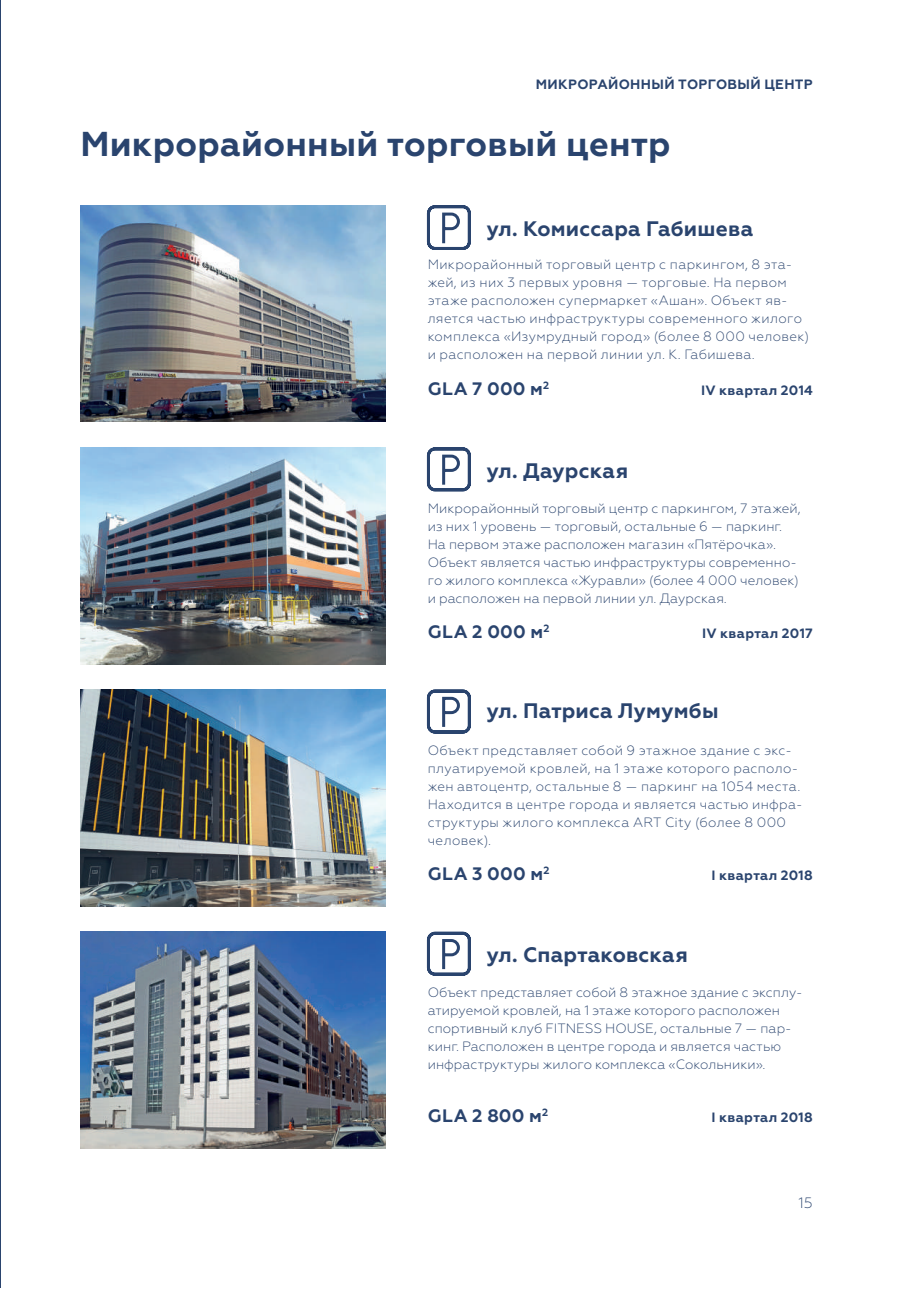
<style>
.page{position:relative;width:906px;height:1289px;background:#fff}
.page>*{position:absolute;margin:0;border:0;box-sizing:border-box;transform-origin:0 0}
.t1{font:700 34.5px "Geometria";letter-spacing:.01em;color:#2a446e}
.t2{font:700 21px "Geometria";letter-spacing:.01em;color:#2a446e}
.t3{font:700 18px "Geometria";letter-spacing:.02em;color:#2a446e}
.t4{font:300 15px "Geometria";color:#2a446e}
.t5{font:300 13.5px/18px "Geometria";letter-spacing:.015em;color:#2a446e}
.t6{font:700 13.5px "Geometria";letter-spacing:.025em;color:#2a446e}
</style>
<div class="page">
<hr style="left:0;top:0;width:1px;height:1287px;background:#2a446e">
<img style="left:80px;top:689px;width:305px;height:217px">
<svg style="left:426px;top:689px;width:45px;height:45px"></svg>
<img style="left:80px;top:931px;width:305px;height:217px">
<svg style="left:426px;top:931px;width:45px;height:45px"></svg>
<img style="left:80px;top:205px;width:305px;height:217px">
<svg style="left:426px;top:205px;width:45px;height:45px"></svg>
<img style="left:80px;top:447px;width:305px;height:217px">
<svg style="left:426px;top:447px;width:45px;height:45px"></svg>
<p class="t6" style="left:535px;top:77px;width:279px">МИКРОРАЙОННЫЙ ТОРГОВЫЙ ЦЕНТР</p>
<h1 class="t1" style="left:80px;top:124px;width:591px">Микрорайонный торговый центр</h1>
<h2 class="t2" style="left:487px;top:216px;width:268px">ул. Комиссара Габишева</h2>
<p class="t5" style="left:428px;top:256px;width:383px">Микрорайонный торговый центр с паркингом, 8 эта&shy;жей, из них 3 первых уровня — торговые. На первом этаже расположен супермаркет «Ашан». Объект яв&shy;ляется частью инфраструктуры современного жилого комплекса «Изумрудный город» (более 8 000 человек) и расположен на первой линии ул. К. Габишева.</p>
<h3 class="t3" style="left:428px;top:378px;width:123px">GLA 7 000 м<sup>2</sup></h3>
<p class="t6" style="left:701px;top:382px;width:113px">IV квартал 2014</p>
<h2 class="t2" style="left:487px;top:458px;width:143px">ул. Даурская</h2>
<p class="t5" style="left:428px;top:499px;width:375px">Микрорайонный торговый центр с паркингом, 7 этажей, из них 1 уровень — торговый, остальные 6 — паркинг.<br>На первом этаже расположен магазин «Пятёрочка».<br>Объект является частью инфраструктуры современно&shy;го жилого комплекса «Журавли» (более 4 000 человек) и расположен на первой линии ул. Даурская.</p>
<h3 class="t3" style="left:428px;top:620px;width:123px">GLA 2 000 м<sup>2</sup></h3>
<p class="t6" style="left:702px;top:625px;width:112px">IV квартал 2017</p>
<h2 class="t2" style="left:487px;top:698px;width:233px">ул. Патриса Лумумбы</h2>
<p class="t5" style="left:428px;top:741px;width:376px">Объект представляет собой 9 этажное здание с экс&shy;плуатируемой кровлей, на 1 этаже которого располо&shy;жен автоцентр, остальные 8 — паркинг на 1054 места.<br>Находится в центре города и является частью инфра&shy;структуры жилого комплекса ART City (более 8 000 человек).</p>
<h3 class="t3" style="left:428px;top:862px;width:123px">GLA 3 000 м<sup>2</sup></h3>
<p class="t6" style="left:711px;top:867px;width:103px">I квартал 2018</p>
<h2 class="t2" style="left:487px;top:942px;width:203px">ул. Спартаковская</h2>
<p class="t5" style="left:428px;top:983px;width:376px">Объект представляет собой 8 этажное здание с эксплу&shy;атируемой кровлей, на 1 этаже которого расположен спортивный клуб FITNESS HOUSE, остальные 7 — пар&shy;кинг. Расположен в центре города и является частью инфраструктуры жилого комплекса «Сокольники».</p>
<h3 class="t3" style="left:428px;top:1104px;width:122px">GLA 2 800 м<sup>2</sup></h3>
<p class="t6" style="left:711px;top:1109px;width:103px">I квартал 2018</p>
<p class="t4" style="left:798px;top:1194px;width:16px">15</p>
</div>
